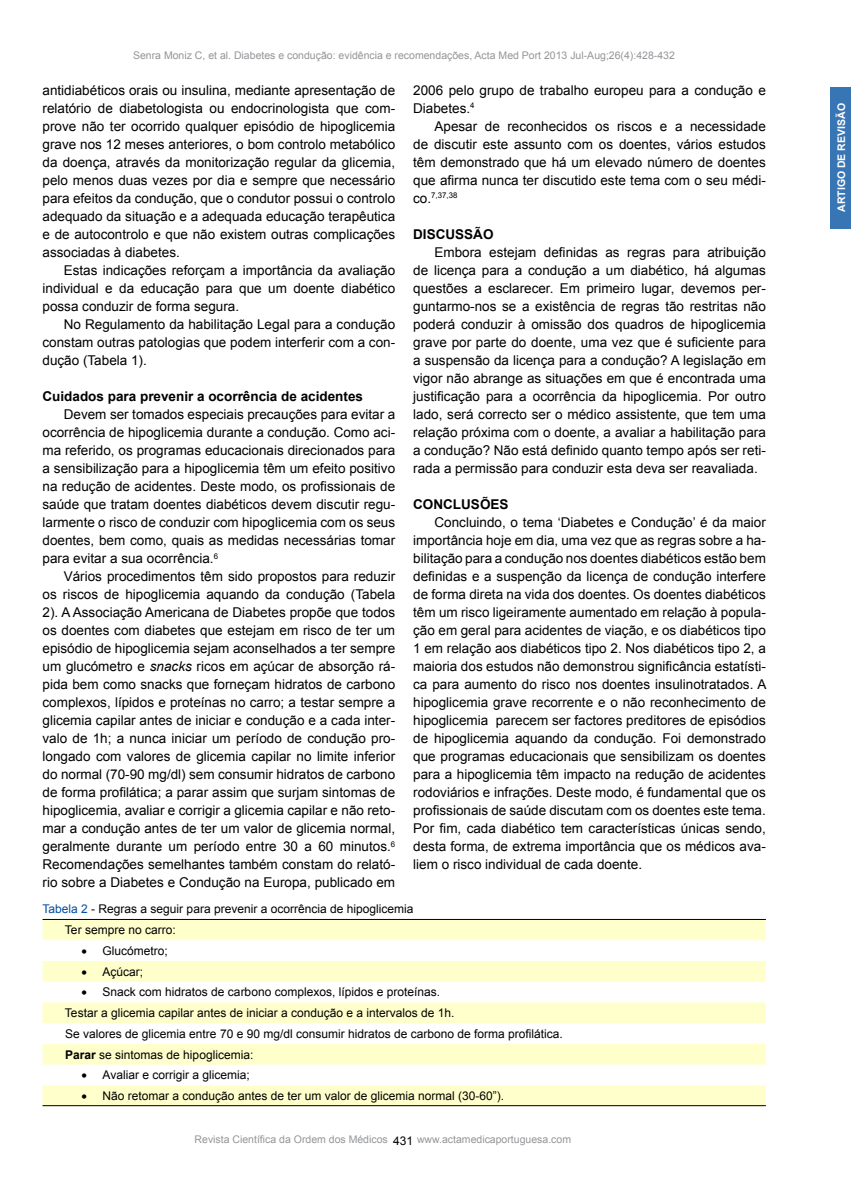
<style>
.page{position:relative;width:851px;height:1191px;background:#fff}
.page>*{position:absolute;margin:0;border:0;box-sizing:border-box;transform-origin:0 0}
.t1{font:13.5px/18px "Arial";color:#000;text-align:justify}
.t2{font:700 13.5px "Arial";color:#000}
.t3{font:12px/20.7px "Arial";color:#000}
.t4{font:10.5px "Arial";color:#939598}
.t5{font:700 10.5px "Arial";color:#fff}
.t6{font:7.8px "Arial";color:#000}
.s1{font-style:italic}
.s2{font-size:13.5px}
.s3{color:#034ea2}
.s4{font-weight:700}
</style>
<div class="page">
<svg style="left:43px;top:920px;width:723px;height:185px;fill:#ffc"></svg>
<hr style="left:43px;top:919px;width:723px;height:1px;background:#000">
<hr style="left:43px;top:1105px;width:723px;height:1px;background:#000">
<div style="left:830px;top:87px;width:21px;height:141px;background:#3775b4"></div>
<p class="t4" style="left:133px;top:48px;width:543px">Senra Moniz C, et al. Diabetes e condução: evidência e recomendações, Acta Med Port 2013 Jul-Aug;26(4):428-432</p>
<p class="t1" style="left:43px;top:81px;width:354px">antidiabéticos orais ou insulina, mediante apresentação de relatório de diabetologista ou endocrinologista que com&shy;prove não ter ocorrido qualquer episódio de hipoglicemia grave nos 12 meses anteriores, o bom controlo metabólico da doença, através da monitorização regular da glicemia, pelo menos duas vezes por dia e sempre que necessário para efeitos da condução, que o condutor possui o controlo adequado da situação e a adequada educação terapêutica e de autocontrolo e que não existem outras complicações associadas à diabetes.</p>
<p class="t1" style="left:43px;top:261px;width:354px;text-indent:21px">Estas indicações reforçam a importância da avaliação individual e da educação para que um doente diabético possa conduzir de forma segura.</p>
<p class="t1" style="left:43px;top:315px;width:354px;text-indent:21px">No Regulamento da habilitação Legal para a condução constam outras patologias que podem interferir com a con&shy;dução (Tabela 1).</p>
<p class="t2" style="left:43px;top:387px;width:322px">Cuidados para prevenir a ocorrência de acidentes</p>
<p class="t1" style="left:43px;top:405px;width:354px;text-indent:21px">Devem ser tomados especiais precauções para evitar a ocorrência de hipoglicemia durante a condução. Como aci&shy;ma referido, os programas educacionais direcionados para a sensibilização para a hipoglicemia têm um efeito positivo na redução de acidentes. Deste modo, os profissionais de saúde que tratam doentes diabéticos devem discutir regu&shy;larmente o risco de conduzir com hipoglicemia com os seus doentes, bem como, quais as medidas necessárias tomar para evitar a sua ocorrência.<sup>6</sup></p>
<p class="t1" style="left:43px;top:567px;width:354px;text-indent:21px">Vários procedimentos têm sido propostos para reduzir os riscos de hipoglicemia aquando da condução (Tabela 2). A Associação Americana de Diabetes propõe que todos os doentes com diabetes que estejam em risco de ter um episódio de hipoglicemia sejam aconselhados a ter sempre um glucómetro e <span class="s1">snacks</span> ricos em açúcar de absorção rá&shy;pida bem como snacks que forneçam hidratos de carbono complexos, lípidos e proteínas no carro; a testar sempre a glicemia capilar antes de iniciar e condução e a cada inter&shy;valo de 1h; a nunca iniciar um período de condução pro&shy;longado com valores de glicemia capilar no limite inferior do normal (70-90 mg/dl) sem consumir hidratos de carbono de forma profilática; a parar assim que surjam sintomas de hipoglicemia, avaliar e corrigir a glicemia capilar e não reto&shy;mar a condução antes de ter um valor de glicemia normal, geralmente durante um período entre 30 a 60 minutos.<sup>6<br></sup>Recomendações semelhantes também constam do relató&shy;rio sobre a Diabetes e Condução na Europa, publicado em</p>
<p class="t1" style="left:413px;top:81px;width:354px">2006 pelo grupo de trabalho europeu para a condução e<br>Diabetes.<sup>4</sup></p>
<p class="t1" style="left:413px;top:117px;width:354px;text-indent:21px">Apesar de reconhecidos os riscos e a necessidade de discutir este assunto com os doentes, vários estudos têm demonstrado que há um elevado número de doentes que afirma nunca ter discutido este tema com o seu médi-</p>
<p class="t6" style="left:413px;top:190px;width:46px"><span class="s2">co.</span>7,37,38</p>
<p class="t2" style="left:413px;top:225px;width:82px">DISCUSSÃO</p>
<p class="t1" style="left:413px;top:243px;width:354px;text-indent:21px">Embora estejam definidas as regras para atribuição de licença para a condução a um diabético, há algumas questões a esclarecer. Em primeiro lugar, devemos per&shy;guntarmo-nos se a existência de regras tão restritas não poderá conduzir à omissão dos quadros de hipoglicemia grave por parte do doente, uma vez que é suficiente para a suspensão da licença para a condução? A legislação em vigor não abrange as situações em que é encontrada uma justificação para a ocorrência da hipoglicemia. Por outro lado, será correcto ser o médico assistente, que tem uma relação próxima com o doente, a avaliar a habilitação para a condução? Não está definido quanto tempo após ser reti&shy;rada a permissão para conduzir esta deva ser reavaliada.</p>
<p class="t2" style="left:413px;top:495px;width:97px">CONCLUSÕES</p>
<p class="t1" style="left:413px;top:513px;width:355px;text-indent:21px">Concluindo, o tema ‘Diabetes e Condução’ é da maior importância hoje em dia, uma vez que as regras sobre a ha&shy;bilitação para a condução nos doentes diabéticos estão bem definidas e a suspenção da licença de condução interfere de forma direta na vida dos doentes. Os doentes diabéticos têm um risco ligeiramente aumentado em relação à popula&shy;ção em geral para acidentes de viação, e os diabéticos tipo 1 em relação aos diabéticos tipo 2. Nos diabéticos tipo 2, a maioria dos estudos não demonstrou significância estatísti&shy;ca para aumento do risco nos doentes insulinotratados. A hipoglicemia grave recorrente e o não reconhecimento de hipoglicemia parecem ser factores preditores de episódios de hipoglicemia aquando da condução. Foi demonstrado que programas educacionais que sensibilizam os doentes para a hipoglicemia têm impacto na redução de acidentes rodoviários e infrações. Deste modo, é fundamental que os profissionais de saúde discutam com os doentes este tema.<br>Por fim, cada diabético tem características únicas sendo, desta forma, de extrema importância que os médicos ava&shy;liem o risco individual de cada doente.</p>
<p class="t3" style="left:65px;top:898px;width:350px;text-indent:-22px"><span class="s3">Tabela 2</span> - Regras a seguir para prevenir a ocorrência de hipoglicemia<br>Ter sempre no carro:</p>
<p class="t3" style="left:82px;top:940px;width:88px">• Glucómetro;</p>
<p class="t3" style="left:82px;top:961px;width:63px">• Açúcar;</p>
<p class="t3" style="left:65px;top:981px;width:499px;text-indent:17px">• Snack com hidratos de carbono complexos, lípidos e proteínas.<br>Testar a glicemia capilar antes de iniciar a condução e a intervalos de 1h.<br>Se valores de glicemia entre 70 e 90 mg/dl consumir hidratos de carbono de forma profilática.<br><span class="s4">Parar</span> se sintomas de hipoglicemia:</p>
<p class="t3" style="left:82px;top:1064px;width:170px">• Avaliar e corrigir a glicemia;</p>
<p class="t3" style="left:82px;top:1085px;width:424px">• Não retomar a condução antes de ter um valor de glicemia normal (30-60”).</p>
<p class="t4" style="left:195px;top:1132px;width:195px">Revista Científica da Ordem dos Médicos</p>
<p class="t4" style="left:417px;top:1132px;width:156px">www.actamedicaportuguesa.com</p>
<p class="t3" style="left:393px;top:1130px;width:22px">431</p>
<p class="t5" style="left:834px;top:212px;width:110px;rotate:-90deg">ARTIGO DE REVISÃO</p>
</div>
